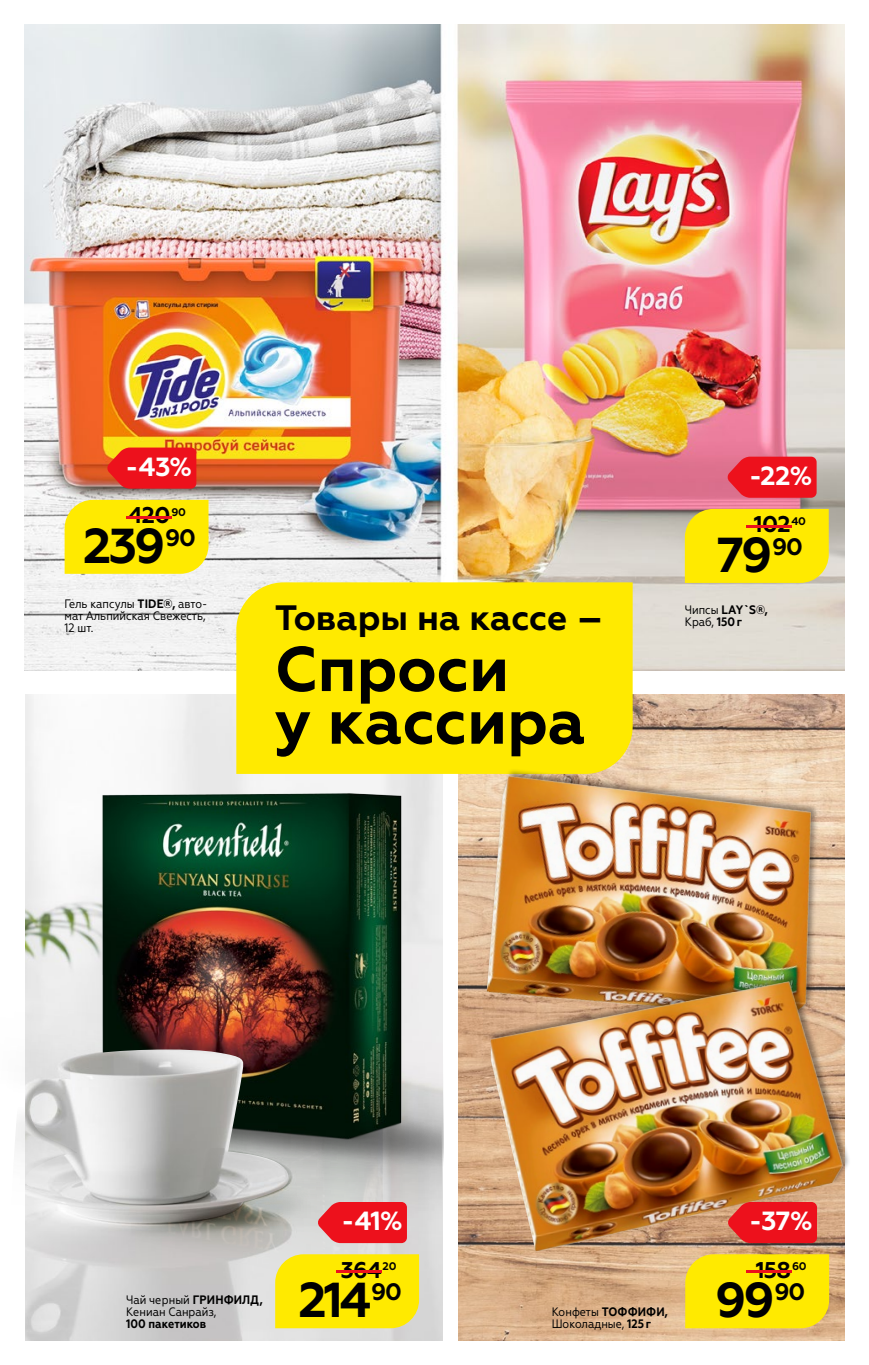
<style>
.page{position:relative;width:869px;height:1365px;background:#fff}
.page>*{position:absolute;margin:0;border:0;box-sizing:border-box;transform-origin:0 0}
.t1{font:700 63px/52.7px "Geometria";color:#000}
.t2{font:700 49px "Geometria";letter-spacing:-.06em;color:#000}
.t3{font:700 35.18px "Geometria";color:#000}
.t4{font:700 26.25px "Geometria";color:#fff}
.t5{font:700 22.75px "Geometria";letter-spacing:-.03em;color:#000}
.t6{font:700 22.75px "Geometria";color:#ed111c;scale:6.5 1}
.t7{font:12.25px/12.2px "Geometria Narrow";color:#000}
.t8{font:700 12.25px/12.2px "Geometria Narrow";color:#000}
.t9{font:700 11.03px "Geometria";color:#000}
.s1{font-weight:700}
.s2{font-weight:400}
</style>
<div class="page">
<img style="left:458px;top:694px;width:385px;height:645px">
<img style="left:25px;top:694px;width:417px;height:645px">
<img style="left:108px;top:1249px;width:298px;height:46px">
<img style="left:25px;top:1176px;width:417px;height:73px">
<img style="left:15px;top:918px;width:429px;height:258px">
<img style="left:64px;top:773px;width:380px;height:380px">
<img style="left:25px;top:25px;width:818px;height:645px">
<div style="left:236px;top:582px;width:396px;height:191px;background:#ffea00"></div>
<div style="left:485px;top:767px;width:334px;height:251px;background:#000;opacity:.4"></div>
<img style="left:486px;top:775px;width:324px;height:242px">
<div style="left:489px;top:972px;width:362px;height:281px;background:#000;opacity:.4"></div>
<img style="left:490px;top:980px;width:353px;height:272px">
<img style="left:23px;top:1049px;width:267px;height:173px">
<div style="left:275px;top:1254px;width:144px;height:73px;background:#ffea00"></div>
<svg style="left:317px;top:1201px;width:90px;height:41px;background:#ea2831"></svg>
<div style="left:685px;top:1254px;width:143px;height:73px;background:#ffea00"></div>
<svg style="left:727px;top:1201px;width:89px;height:41px;background:#e82025"></svg>
<div style="left:684px;top:509px;width:144px;height:74px;background:#ffea00"></div>
<svg style="left:726px;top:456px;width:90px;height:41px;background:#eb1c29"></svg>
<div style="left:65px;top:500px;width:143px;height:73px;background:#ffea00"></div>
<svg style="left:107px;top:447px;width:89px;height:41px;background:#eb1f1d"></svg>
<p class="t4" style="left:125px;top:451px;width:68px">-43%</p>
<p class="t5" style="left:128px;top:502px;width:59px">420<sup>90</sup></p>
<p class="t6" style="left:112px;top:502px;width:13px">-</p>
<p class="t2" style="left:83px;top:516px;width:114px">239<sup>90</sup></p>
<p class="t7" style="left:65px;top:597px;width:144px">Гель капсулы <span class="s1">TIDE®,</span> авто&shy;мат Альпийская Свежесть,<br>12 шт.</p>
<p class="t3" style="left:275px;top:596px;width:330px">Товары на кассе –</p>
<p class="t1" style="left:275px;top:643px;width:312px">Cпроси<br>у кассира</p>
<p class="t4" style="left:748px;top:460px;width:65px">-22%</p>
<p class="t5" style="left:753px;top:511px;width:38px">102</p>
<p class="t9" style="left:791px;top:514px;width:16px">40</p>
<p class="t6" style="left:731px;top:511px;width:13px">-</p>
<p class="t2" style="left:716px;top:525px;width:88px">79<sup>90</sup></p>
<p class="t8" style="left:684px;top:603px;width:84px"><span class="s2">Чипсы</span> LAY`S®,<br><span class="s2">Краб,</span> 150 г</p>
<p class="t7" style="left:126px;top:1293px;width:138px">Чай черный <span class="s1">ГРИНФИЛД,<br></span>Кениан Санрайз,<br><span class="s1">100 пакетиков</span></p>
<p class="t4" style="left:341px;top:1205px;width:63px">-41%</p>
<p class="t5" style="left:341px;top:1256px;width:42px">364</p>
<p class="t9" style="left:382px;top:1259px;width:15px">20</p>
<p class="t6" style="left:322px;top:1256px;width:13px">-</p>
<p class="t2" style="left:298px;top:1270px;width:105px">214<sup>90</sup></p>
<p class="t7" style="left:551px;top:1305px;width:118px">Конфеты <span class="s1">ТОФФИФИ,<br></span>Шоколадные, <span class="s1">125 г</span></p>
<p class="t4" style="left:748px;top:1205px;width:65px">-37%</p>
<p class="t5" style="left:755px;top:1256px;width:37px">158</p>
<p class="t9" style="left:791px;top:1259px;width:16px">60</p>
<p class="t6" style="left:732px;top:1256px;width:13px">-</p>
<p class="t2" style="left:714px;top:1270px;width:92px">99<sup>90</sup></p>
</div>
